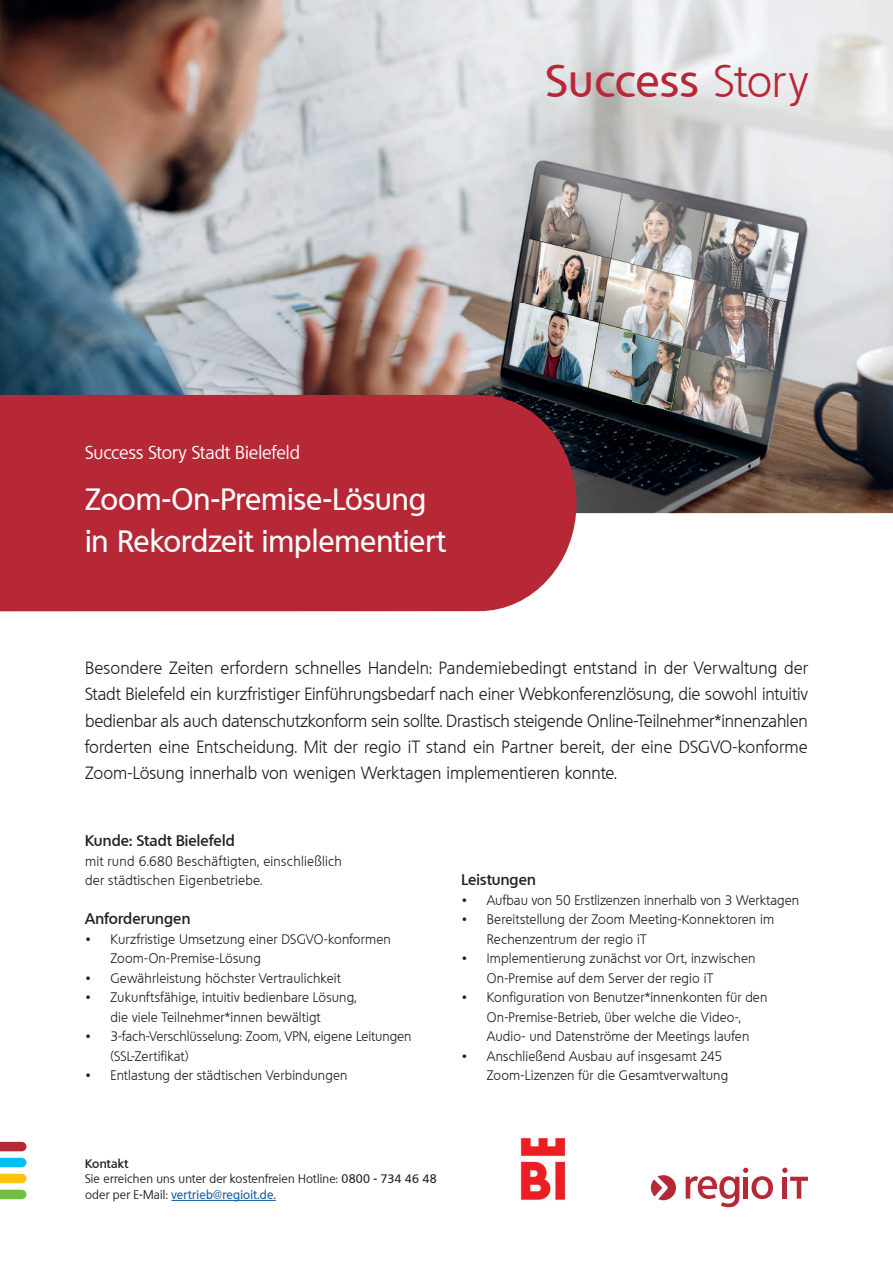
<style>
.page{position:relative;width:893px;height:1263px;background:#fff}
.page>*{position:absolute;margin:0;border:0;box-sizing:border-box;transform-origin:0 0}
.t1{font:500 45px "Quebec";letter-spacing:.01em;color:#b72837}
.t2{font:500 30px/41.7px "Quebec";color:#fff}
.t3{font:18px "Quebec";color:#fff}
.t4{font:300 17.25px/26.2px "Quebec";color:#231f20;text-align:justify}
.t5{font:600 15px "Quebec";letter-spacing:.01em;color:#231f20}
.t6{font:300 13.5px/19.5px "Quebec";letter-spacing:.01em;color:#231f20}
.t7{font:12px/15.8px "Quebec";letter-spacing:.015em;color:#231f20}
.s1{font-weight:300}
.s2{font-family:"Kohinoor Bangla";font-weight:400}
.s3{font-weight:600}
.s4{font-weight:500}
.s5{font-weight:500;color:#175d9e}
</style>
<div class="page">
<svg style="left:651px;top:1175px;width:25px;height:25px"></svg>
<svg style="left:686px;top:1168px;width:87px;height:39px"></svg>
<svg style="left:782px;top:1168px;width:26px;height:30px"></svg>
<svg style="left:0;top:1158px;width:26px;height:9px"></svg>
<svg style="left:0;top:1142px;width:26px;height:9px"></svg>
<svg style="left:0;top:1174px;width:26px;height:9px"></svg>
<svg style="left:0;top:1190px;width:26px;height:9px"></svg>
<img style="left:0;top:0;width:893px;height:507px">
<div style="left:0;top:395px;width:576px;height:216px;background:#b72837"></div>
<img style="left:520px;top:1137px;width:46px;height:63px">
<hr style="left:171px;top:1200px;width:105px;height:1px;background:#175d9e">
<h1 class="t1" style="left:546px;top:52px;width:264px">Success <span class="s1">Story</span></h1>
<h3 class="t3" style="left:85px;top:441px;width:216px">Success Story Stadt Bielefeld</h3>
<h2 class="t2" style="left:85px;top:478px;width:362px">Zoom-On-Premise-Lösung in Rekordzeit implementiert</h2>
<p class="t4" style="left:85px;top:655px;width:724px">Besondere Zeiten erfordern schnelles Handeln: Pandemiebedingt entstand in der Verwaltung der Stadt Bielefeld ein kurzfristiger Einführungsbedarf nach einer Webkonferenzlösung, die sowohl intuitiv bedienbar als auch datenschutzkonform sein sollte. Drastisch steigende Online-Teilnehmer*innenzahlen forderten eine Entscheidung. Mit der regio iT stand ein Partner bereit, der eine DSGVO-konforme Zoom-Lösung innerhalb von wenigen Werktagen implementieren konnte.</p>
<p class="t5" style="left:85px;top:831px;width:151px">Kunde: Stadt Bielefeld</p>
<p class="t6" style="left:85px;top:851px;width:258px">mit rund 6.680 Beschäftigten, einschließlich der städtischen Eigenbetriebe.</p>
<p class="t5" style="left:85px;top:909px;width:107px">Anforderungen</p>
<p class="t6" style="left:111px;top:929px;width:282px;text-indent:-26px"><span class="s2">•</span> Kurzfristige Umsetzung einer DSGVO-konformen<br>Zoom-On-Premise-Lösung</p>
<p class="t6" style="left:85px;top:968px;width:257px"><span class="s2">•</span> Gewährleistung höchster Vertraulichkeit</p>
<p class="t6" style="left:111px;top:987px;width:248px;text-indent:-26px"><span class="s2">•</span> Zukunftsfähige, intuitiv bedienbare Lösung, die viele Teilnehmer*innen bewältigt</p>
<p class="t6" style="left:111px;top:1026px;width:303px;text-indent:-26px"><span class="s2">•</span> 3-fach-Verschlüsselung: Zoom, VPN, eigene Leitungen (SSL-Zertifikat)</p>
<p class="t6" style="left:85px;top:1065px;width:264px"><span class="s2">•</span> Entlastung der städtischen Verbindungen</p>
<p class="t5" style="left:461px;top:870px;width:76px">Leistungen</p>
<p class="t6" style="left:461px;top:890px;width:339px"><span class="s2">•</span> Aufbau von 50 Erstlizenzen innerhalb von 3 Werktagen</p>
<p class="t6" style="left:487px;top:909px;width:289px;text-indent:-26px"><span class="s2">•</span> Bereitstellung der Zoom Meeting-Konnektoren im<br>Rechenzentrum der regio iT</p>
<p class="t6" style="left:487px;top:948px;width:270px;text-indent:-26px"><span class="s2">•</span> Implementierung zunächst vor Ort, inzwischen<br>On-Premise auf dem Server der regio iT</p>
<p class="t6" style="left:461px;top:987px;width:308px;text-align:center"><span class="s2">•</span> Konfiguration von Benutzer*innenkonten für den<br>On-Premise-Betrieb, über welche die Video-,<br>Audio- und Datenströme der Meetings laufen</p>
<p class="t6" style="left:487px;top:1046px;width:243px;text-indent:-26px"><span class="s2">•</span> Anschließend Ausbau auf insgesamt 245<br>Zoom-Lizenzen für die Gesamtverwaltung</p>
<p class="t7" style="left:85px;top:1155px;width:353px"><span class="s3">Kontakt<br></span>Sie erreichen uns unter der kostenfreien Hotline: <span class="s4">0800 - 734 46 48 </span>oder per E-Mail: <span class="s5">vertrieb@regioit.de.</span></p>
</div>
